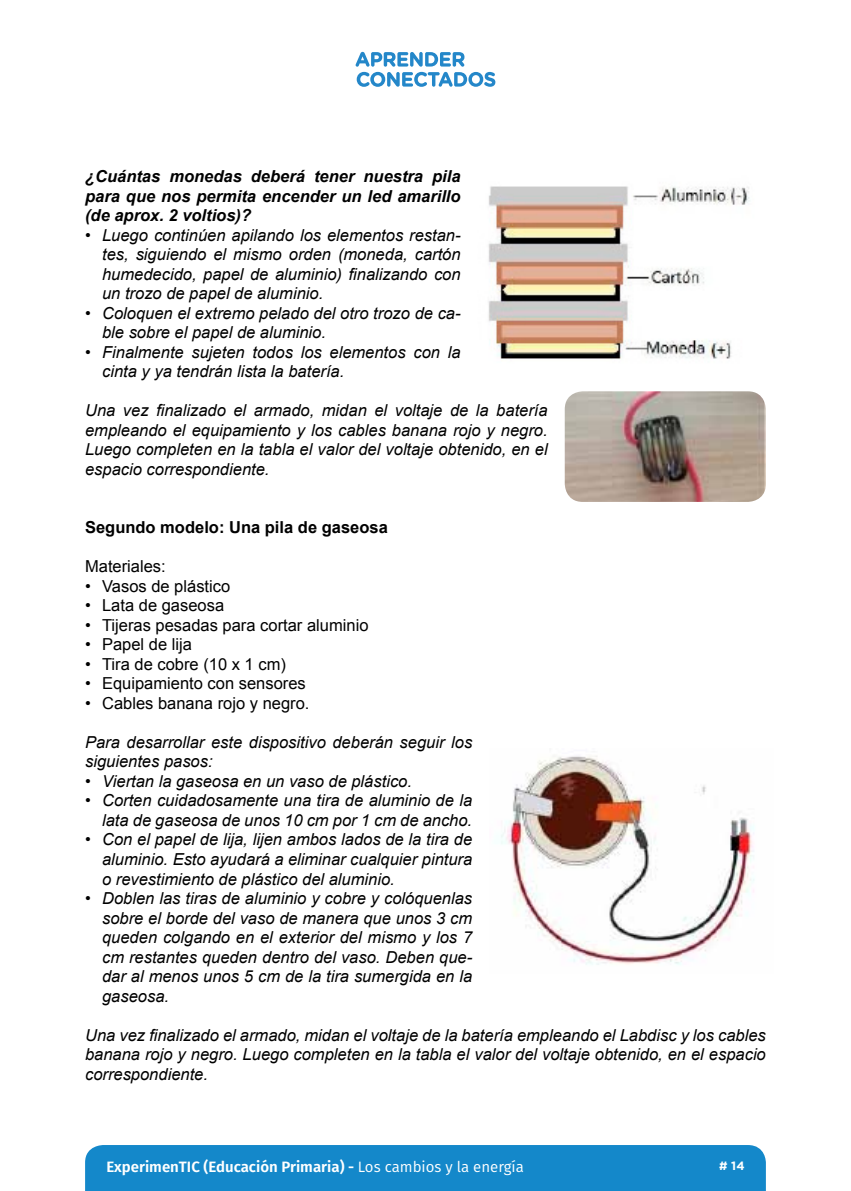
<style>
.page{position:relative;width:851px;height:1191px;background:#fff}
.page>*{position:absolute;margin:0;border:0;box-sizing:border-box;transform-origin:0 0}
.t1{font:italic 16.5px/19.5px "Arial";color:#000;text-align:justify}
.t2{font:16.5px "Arial";color:#000}
.t3{font:italic 700 16.5px/19.5px "Arial";color:#000;text-align:justify}
.t4{font:700 16.5px "Arial";color:#000}
.t5{font:600 15px "Fira Sans";color:#fff}
.t6{font:700 12px "Gotham";color:#fff}
.s1{font-weight:400}
</style>
<div class="page">
<div style="left:85px;top:1145px;width:680px;height:46px;background:#1488ca"></div>
<svg style="left:355px;top:52px;width:140px;height:35px"></svg>
<img style="left:488px;top:186px;width:262px;height:173px">
<img style="left:564px;top:391px;width:201px;height:111px">
<img style="left:501px;top:756px;width:253px;height:209px">
<p class="t3" style="left:85px;top:167px;width:377px">¿Cuántas monedas deberá tener nuestra pila para que nos permita encender un led amarillo (de aprox. 2 voltios)?</p>
<p class="t1" style="left:102px;top:225px;width:360px;text-indent:-17px">• Luego continúen apilando los elementos restan&shy;tes, siguiendo el mismo orden (moneda, cartón humedecido, papel de aluminio) finalizando con un trozo de papel de aluminio.</p>
<p class="t1" style="left:102px;top:303px;width:360px;text-indent:-17px">• Coloquen el extremo pelado del otro trozo de ca&shy;ble sobre el papel de aluminio.</p>
<p class="t1" style="left:102px;top:342px;width:360px;text-indent:-17px">• Finalmente sujeten todos los elementos con la cinta y ya tendrán lista la batería.</p>
<p class="t1" style="left:85px;top:401px;width:464px">Una vez finalizado el armado, midan el voltaje de la batería empleando el equipamiento y los cables banana rojo y negro.<br>Luego completen en la tabla el valor del voltaje obtenido, en el espacio correspondiente.</p>
<p class="t4" style="left:85px;top:516px;width:304px">Segundo modelo: Una pila de gaseosa</p>
<p class="t2" style="left:85px;top:556px;width:82px">Materiales:</p>
<p class="t2" style="left:85px;top:575px;width:147px">• Vasos de plástico</p>
<p class="t2" style="left:85px;top:595px;width:141px">• Lata de gaseosa</p>
<p class="t2" style="left:85px;top:614px;width:285px">• Tijeras pesadas para cortar aluminio</p>
<p class="t2" style="left:85px;top:634px;width:108px">• Papel de lija</p>
<p class="t2" style="left:85px;top:653px;width:202px">• Tira de cobre (10 x 1 cm)</p>
<p class="t2" style="left:85px;top:673px;width:222px">• Equipamiento con sensores</p>
<p class="t2" style="left:85px;top:692px;width:226px">• Cables banana rojo y negro.</p>
<p class="t1" style="left:85px;top:732px;width:388px">Para desarrollar este dispositivo deberán seguir los siguientes pasos:</p>
<p class="t1" style="left:85px;top:771px;width:328px">• Viertan la gaseosa en un vaso de plástico.</p>
<p class="t1" style="left:85px;top:791px;width:388px;text-align:right">• Corten cuidadosamente una tira de aluminio de la lata de gaseosa de unos 10 cm por 1 cm de ancho.</p>
<p class="t1" style="left:102px;top:830px;width:371px;text-indent:-17px">• Con el papel de lija, lijen ambos lados de la tira de aluminio. Esto ayudará a eliminar cualquier pintura o revestimiento de plástico del aluminio.</p>
<p class="t1" style="left:102px;top:888px;width:371px;text-indent:-17px">• Doblen las tiras de aluminio y cobre y colóquenlas sobre el borde del vaso de manera que unos 3 cm queden colgando en el exterior del mismo y los 7 cm restantes queden dentro del vaso. Deben que&shy;dar al menos unos 5 cm de la tira sumergida en la gaseosa.</p>
<p class="t1" style="left:85px;top:1025px;width:682px">Una vez finalizado el armado, midan el voltaje de la batería empleando el Labdisc y los cables banana rojo y negro. Luego completen en la tabla el valor del voltaje obtenido, en el espacio correspondiente.</p>
<p class="t5" style="left:106px;top:1154px;width:419px">ExperimenTIC (Educación Primaria) - <span class="s1">Los cambios y la energía</span></p>
<p class="t6" style="left:719px;top:1157px;width:27px"># 14</p>
</div>
